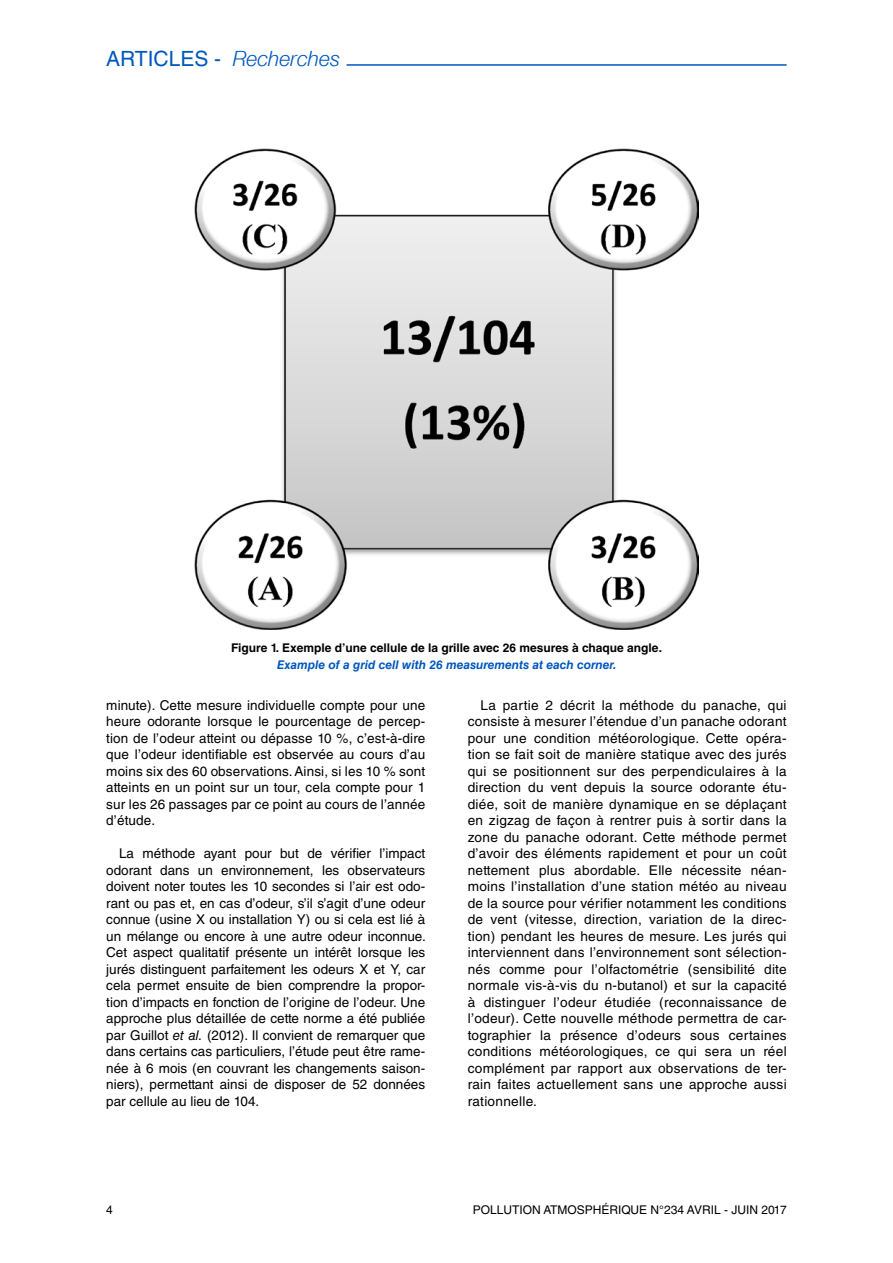
<style>
.page{position:relative;width:893px;height:1263px;background:#fff}
.page>*{position:absolute;margin:0;border:0;box-sizing:border-box;transform-origin:0 0}
.t1{font:italic 21px "Helvetica Neue";color:#0058be}
.t2{font:13.5px/16.5px "Helvetica LT Std";letter-spacing:.01em;color:#000;text-align:justify}
.Titre_Illustration{font:700 12px/16.5px "Helvetica LT Std";color:#000;text-align:center}
.t3{font:12px "Helvetica LT Std";color:#000}
.s1{font-family:"Helvetica LT Std";font-style:normal}
.s2{font-style:italic;color:#0058be}
.s3{font-style:italic}
</style>
<div class="page">
<hr style="left:347px;top:64px;width:440px;height:2px;background:#0058be">
<img style="left:195px;top:149px;width:503px;height:480px">
<h1 class="t1" style="left:106px;top:46px;width:235px"><span class="s1">ARTICLES -</span> Recherches</h1>
<p class="Titre_Illustration" style="left:231px;top:640px;width:432px">Figure 1. Exemple d’une cellule de la grille avec 26 mesures à chaque angle.<br><span class="s2">Example of a grid cell with 26 measurements at each corner.</span></p>
<p class="t2" style="left:106px;top:696px;width:320px">minute). Cette mesure individuelle compte pour une heure odorante lorsque le pourcentage de percep&shy;tion de l’odeur atteint ou dépasse 10 %, c’est-à-dire que l’odeur identifiable est observée au cours d’au moins six des 60 observations. Ainsi, si les 10 % sont atteints en un point sur un tour, cela compte pour 1 sur les 26 passages par ce point au cours de l’année d’étude.</p>
<p class="t2" style="left:106px;top:845px;width:321px;text-indent:13px">La méthode ayant pour but de vérifier l’impact odorant dans un environnement, les observateurs doivent noter toutes les 10 secondes si l’air est odo&shy;rant ou pas et, en cas d’odeur, s’il s’agit d’une odeur connue (usine X ou installation Y) ou si cela est lié à un mélange ou encore à une autre odeur inconnue.<br>Cet aspect qualitatif présente un intérêt lorsque les jurés distinguent parfaitement les odeurs X et Y, car cela permet ensuite de bien comprendre la propor&shy;tion d’impacts en fonction de l’origine de l’odeur. Une approche plus détaillée de cette norme a été publiée par Guillot <span class="s3">et al.</span> (2012). Il convient de remarquer que dans certains cas particuliers, l’étude peut être rame&shy;née à 6 mois (en couvrant les changements saison&shy;niers), permettant ainsi de disposer de 52 données par cellule au lieu de 104.</p>
<p class="t2" style="left:468px;top:696px;width:320px;text-indent:13px">La partie 2 décrit la méthode du panache, qui consiste à mesurer l’étendue d’un panache odorant pour une condition météorologique. Cette opéra&shy;tion se fait soit de manière statique avec des jurés qui se positionnent sur des perpendiculaires à la direction du vent depuis la source odorante étu&shy;diée, soit de manière dynamique en se déplaçant en zigzag de façon à rentrer puis à sortir dans la zone du panache odorant. Cette méthode permet d’avoir des éléments rapidement et pour un coût nettement plus abordable. Elle nécessite néan&shy;moins l’installation d’une station météo au niveau de la source pour vérifier notamment les conditions de vent (vitesse, direction, variation de la direc&shy;tion) pendant les heures de mesure. Les jurés qui interviennent dans l’environnement sont sélection&shy;nés comme pour l’olfactométrie (sensibilité dite normale vis-à-vis du n-butanol) et sur la capacité à distinguer l’odeur étudiée (reconnaissance de l’odeur). Cette nouvelle méthode permettra de car&shy;tographier la présence d’odeurs sous certaines conditions météorologiques, ce qui sera un réel complément par rapport aux observations de ter&shy;rain faites actuellement sans une approche aussi rationnelle.</p>
<p class="t3" style="left:106px;top:1203px;width:8px">4</p>
<p class="t3" style="left:473px;top:1203px;width:315px">POLLUTION ATMOSPHÉRIQUE N°234 AVRIL - JUIN 2017</p>
</div>
